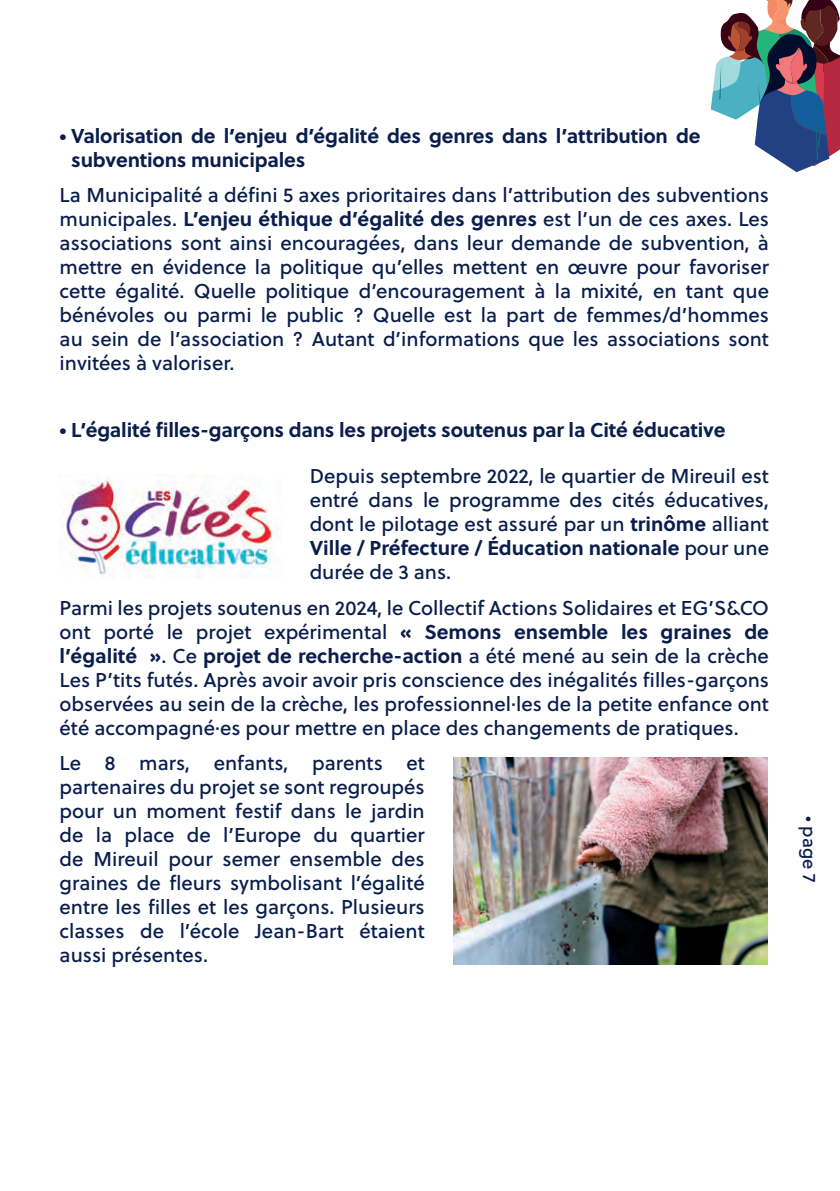
<style>
.page{position:relative;width:840px;height:1191px;background:#fff}
.page>*{position:absolute;margin:0;border:0;box-sizing:border-box;transform-origin:0 0}
.t1{font:20px/24px "Soleil Bk";color:#0a1e4c;text-align:justify}
.t2{font:700 20px/24px "Soleil";letter-spacing:-.01em;color:#0a1e4c}
.t3{font:18px "Soleil Bk";color:#0a1e4c}
.s1{font-family:"Soleil";font-weight:700}
</style>
<div class="page">
<svg style="left:710px;top:0;width:129px;height:172px"></svg>
<img style="left:65px;top:477px;width:212px;height:101px">
<img style="left:453px;top:757px;width:313px;height:207px">
<p class="t2" style="left:71px;top:122px;width:630px;text-indent:-12px">• Valorisation de l’enjeu d’égalité des genres dans l’attribution de subventions municipales</p>
<p class="t1" style="left:60px;top:182px;width:710px">La Municipalité a défini 5 axes prioritaires dans l’attribution des subventions municipales. <span class="s1">L’enjeu éthique d’égalité des genres</span> est l’un de ces axes. Les associations sont ainsi encouragées, dans leur demande de subvention, à mettre en évidence la politique qu’elles mettent en œuvre pour favoriser cette égalité. Quelle politique d’encouragement à la mixité, en tant que bénévoles ou parmi le public ? Quelle est la part de femmes/d’hommes au sein de l’association ? Autant d’informations que les associations sont invitées à valoriser.</p>
<p class="t2" style="left:60px;top:416px;width:667px">• L’égalité filles-garçons dans les projets soutenus par la Cité éducative</p>
<p class="t1" style="left:309px;top:463px;width:460px">Depuis septembre 2022, le quartier de Mireuil est entré dans le programme des cités éducatives, dont le pilotage est assuré par un <span class="s1">trinôme</span> alliant <span class="s1">Ville / Préfecture / Éducation nationale</span> pour une durée de 3 ans.</p>
<p class="t1" style="left:60px;top:595px;width:710px">Parmi les projets soutenus en 2024, le Collectif Actions Solidaires et EG’S&amp;CO ont porté le projet expérimental <span class="s1">« Semons ensemble les graines de l’égalité »</span>. Ce <span class="s1">projet de recherche-action</span> a été mené au sein de la crèche Les P’tits futés. Après avoir avoir pris conscience des inégalités filles-garçons observées au sein de la crèche, les professionnel·les de la petite enfance ont été accompagné·es pour mettre en place des changements de pratiques.</p>
<p class="t1" style="left:60px;top:750px;width:366px">Le 8 mars, enfants, parents et partenaires du projet se sont regroupés pour un moment festif dans le jardin de la place de l’Europe du quartier de Mireuil pour semer ensemble des graines de fleurs symbolisant l’égalité entre les filles et les garçons. Plusieurs classes de l’école Jean-Bart étaient aussi présentes.</p>
<p class="t3" style="left:822px;top:816px;width:67px;rotate:90deg">• page 7</p>
</div>
